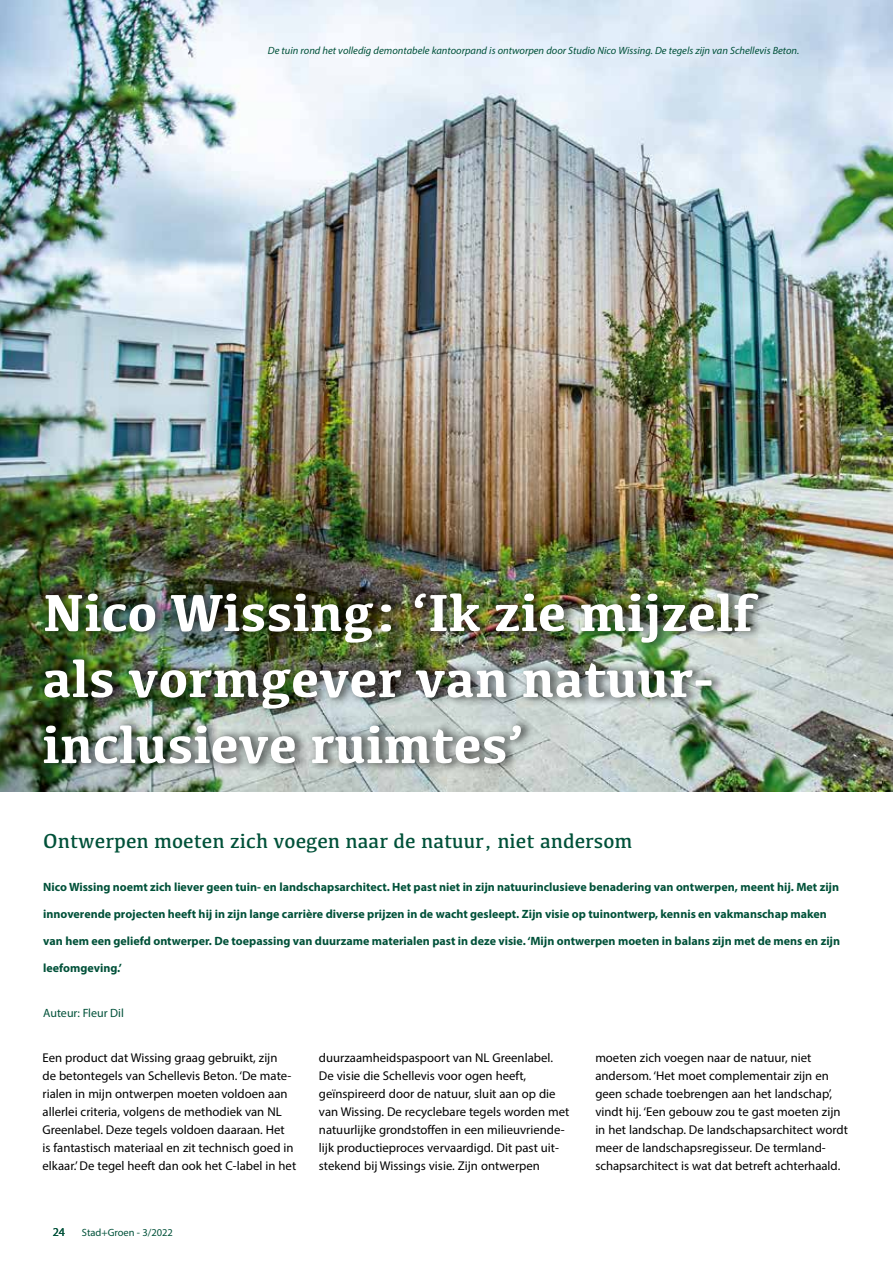
<style>
.page{position:relative;width:893px;height:1263px;background:#fff}
.page>*{position:absolute;margin:0;border:0;box-sizing:border-box;transform-origin:0 0}
.t1{font:700 54px/66px "Kefa";color:#fff}
.t2{font:21px "Kefa";color:#005139}
.t3{font:12.75px/18px "Myriad Pro";color:#000}
.t4{font:700 12px "Myriad Pro";color:#005139}
.t5{font:12px "Myriad Pro";color:#005139}
.t6{font:italic 10.5px "Myriad Pro";color:#005139}
.t7{font:10.5px "Myriad Pro";color:#005139}
</style>
<div class="page">
<img style="left:0;top:0;width:893px;height:792px">
<div style="left:39px;top:584px;width:733px;height:189px;background:#000;opacity:.5"></div>
<p class="t6" style="left:268px;top:44px;width:533px">De tuin rond het volledig demontabele kantoorpand is ontworpen door Studio Nico Wissing. De tegels zijn van Schellevis Beton.</p>
<h1 class="t1" style="left:43px;top:577px;width:714px">Nico Wissing: ‘Ik zie mijzelf als vormgever van natuur&shy;inclusieve ruimtes’</h1>
<h2 class="t2" style="left:43px;top:828px;width:591px">Ontwerpen moeten zich voegen naar de natuur, niet andersom</h2>
<p class="t4" style="left:43px;top:879px;width:797px">Nico Wissing noemt zich liever geen tuin- en landschapsarchitect. Het past niet in zijn natuurinclusieve benadering van ontwerpen, meent hij. Met zijn</p>
<p class="t4" style="left:43px;top:906px;width:785px">innoverende projecten heeft hij in zijn lange carrière diverse prijzen in de wacht gesleept. Zijn visie op tuinontwerp, kennis en vakmanschap maken</p>
<p class="t4" style="left:43px;top:933px;width:798px">van hem een geliefd ontwerper. De toepassing van duurzame materialen past in deze visie. ‘Mijn ontwerpen moeten in balans zijn met de mens en zijn</p>
<p class="t4" style="left:43px;top:960px;width:80px">leefomgeving.’</p>
<p class="t5" style="left:43px;top:1006px;width:82px">Auteur: Fleur Dil</p>
<p class="t3" style="left:43px;top:1049px;width:255px">Een product dat Wissing graag gebruikt, zijn<br>de betontegels van Schellevis Beton. ‘De mate&shy;rialen in mijn ontwerpen moeten voldoen aan allerlei criteria, volgens de methodiek van NL Greenlabel. Deze tegels voldoen daaraan. Het<br>is fantastisch materiaal en zit technisch goed in elkaar.’ De tegel heeft dan ook het C-label in het</p>
<p class="t3" style="left:319px;top:1049px;width:252px">duurzaamheidspaspoort van NL Greenlabel.<br>De visie die Schellevis voor ogen heeft, geïnspireerd door de natuur, sluit aan op die van Wissing. De recyclebare tegels worden met natuurlijke grondstoffen in een milieuvriende&shy;lijk productieproces vervaardigd. Dit past uit&shy;stekend bij Wissings visie. Zijn ontwerpen</p>
<p class="t3" style="left:595px;top:1049px;width:254px">moeten zich voegen naar de natuur, niet andersom. ‘Het moet complementair zijn en geen schade toebrengen aan het landschap’, vindt hij. ‘Een gebouw zou te gast moeten zijn in het landschap. De landschapsarchitect wordt meer de landschapsregisseur. De termland&shy;schapsarchitect is wat dat betreft achterhaald.</p>
<p class="t5" style="left:53px;top:1224px;width:14px">24</p>
<p class="t7" style="left:82px;top:1226px;width:93px">Stad+Groen - 3/2022</p>
</div>
